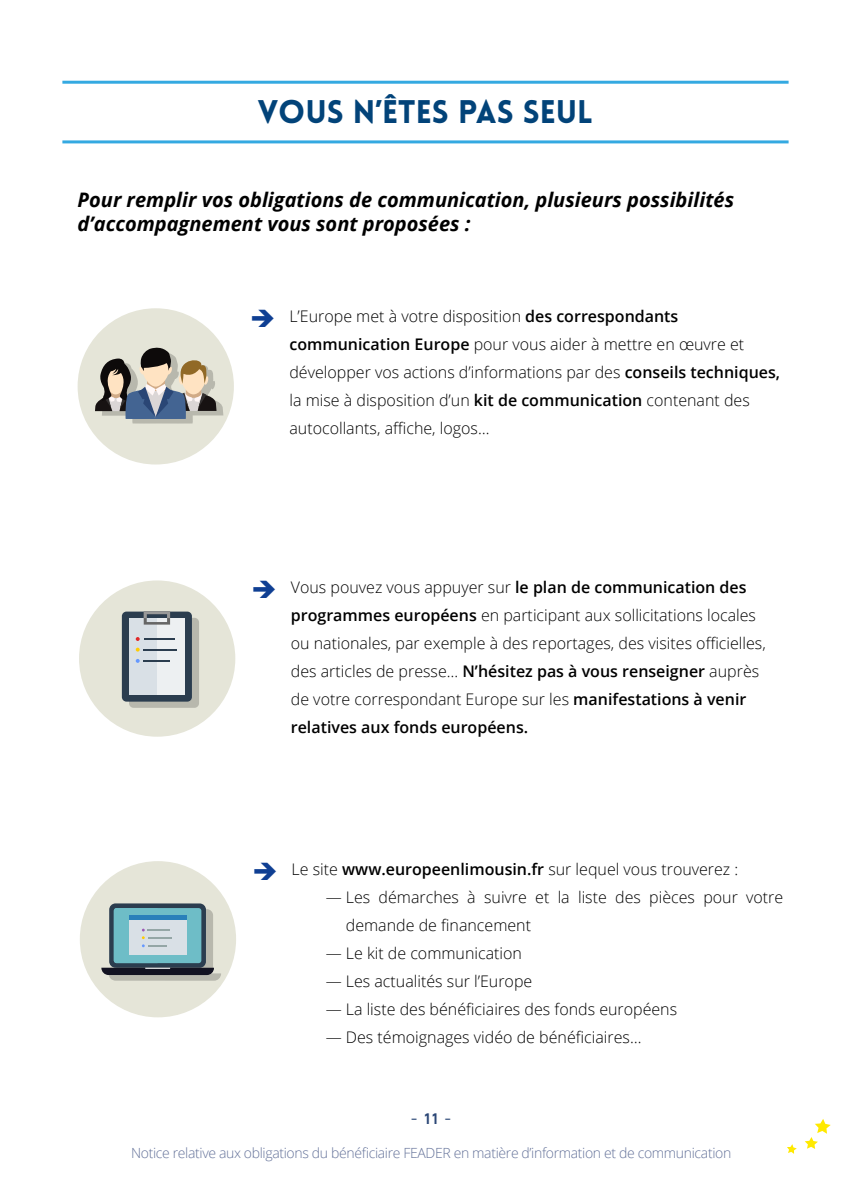
<style>
.page{position:relative;width:851px;height:1191px;background:#fff}
.page>*{position:absolute;margin:0;border:0;box-sizing:border-box;transform-origin:0 0}
.t1{font:900 32px "Lovelo";color:#024379}
.t2{font:italic 700 20px/24px "Open Sans";color:#000}
.t3{font:300 16px/28px "Open Sans";color:#000}
.t4{font:16px "Maven Pro";color:#2a4675}
.t5{font:300 14px "Open Sans";letter-spacing:-.025em;color:#647299}
.s1{font-weight:600}
.s2{font-weight:700}
</style>
<div class="page">
<svg style="left:787px;top:1144px;width:9px;height:9px"></svg>
<svg style="left:804px;top:1119px;width:26px;height:30px"></svg>
<hr style="left:62px;top:81px;width:726px;height:3px;background:#34a9e1">
<hr style="left:62px;top:140px;width:726px;height:3px;background:#34a9e1">
<div style="left:78px;top:308px;width:156px;height:156px;background:#e5e5d8;border-radius:50%"></div>
<div style="left:79px;top:580px;width:156px;height:156px;background:#e5e5d8;border-radius:50%"></div>
<div style="left:80px;top:861px;width:156px;height:156px;background:#e5e5d8;border-radius:50%"></div>
<svg style="left:122px;top:611px;width:77px;height:97px"></svg>
<div style="left:109px;top:903px;width:97px;height:64px;background:#2b3d4f;border-radius:6px"></div>
<svg style="left:101px;top:908px;width:120px;height:72px"></svg>
<svg style="left:95px;top:347px;width:128px;height:76px"></svg>
<h1 class="t1" style="left:258px;top:92px;width:336px">VOUS N’ÊTES PAS SEUL</h1>
<p class="t2" style="left:78px;top:187px;width:658px">Pour remplir vos obligations de communication, plusieurs possibilités d’accompagnement vous sont proposées :</p>
<p class="t3" style="left:289px;top:301px;width:492px">L’Europe met à votre disposition <span class="s1">des correspondants communication Europe</span> pour vous aider à mettre en œuvre et développer vos actions d’informations par des <span class="s1">conseils techniques, </span>la mise à disposition d’un <span class="s1">kit de communication</span> contenant des autocollants, affiche, logos…</p>
<p class="t3" style="left:291px;top:572px;width:476px">Vous pouvez vous appuyer sur <span class="s1">le plan de communication des programmes européens</span> en participant aux sollicitations locales ou nationales, par exemple à des reportages, des visites officielles, des articles de presse… <span class="s1">N’hésitez pas à vous renseigner</span> auprès de votre correspondant Europe sur les <span class="s1">manifestations à venir relatives aux fonds européens.</span></p>
<p class="t3" style="left:291px;top:854px;width:448px">Le site <span class="s1">www.europeenlimousin.fr</span> sur lequel vous trouverez :</p>
<p class="t3" style="left:325px;top:882px;width:459px">― Les démarches à suivre et la liste des pièces pour votre</p>
<p class="t3" style="left:346px;top:910px;width:187px">demande de financement</p>
<p class="t3" style="left:325px;top:938px;width:198px">― Le kit de communication</p>
<p class="t3" style="left:325px;top:966px;width:208px">― Les actualités sur l’Europe</p>
<p class="t3" style="left:325px;top:994px;width:353px">― La liste des bénéficiaires des fonds européens</p>
<p class="t3" style="left:325px;top:1022px;width:317px">― Des témoignages vidéo de bénéficiaires…</p>
<p class="t4" style="left:410px;top:1108px;width:43px">-<span class="s2">11</span>-</p>
<p class="t5" style="left:131px;top:1142px;width:601px">Notice relative aux obligations du bénéficiaire FEADER en matière d’information et de communication</p>
</div>
